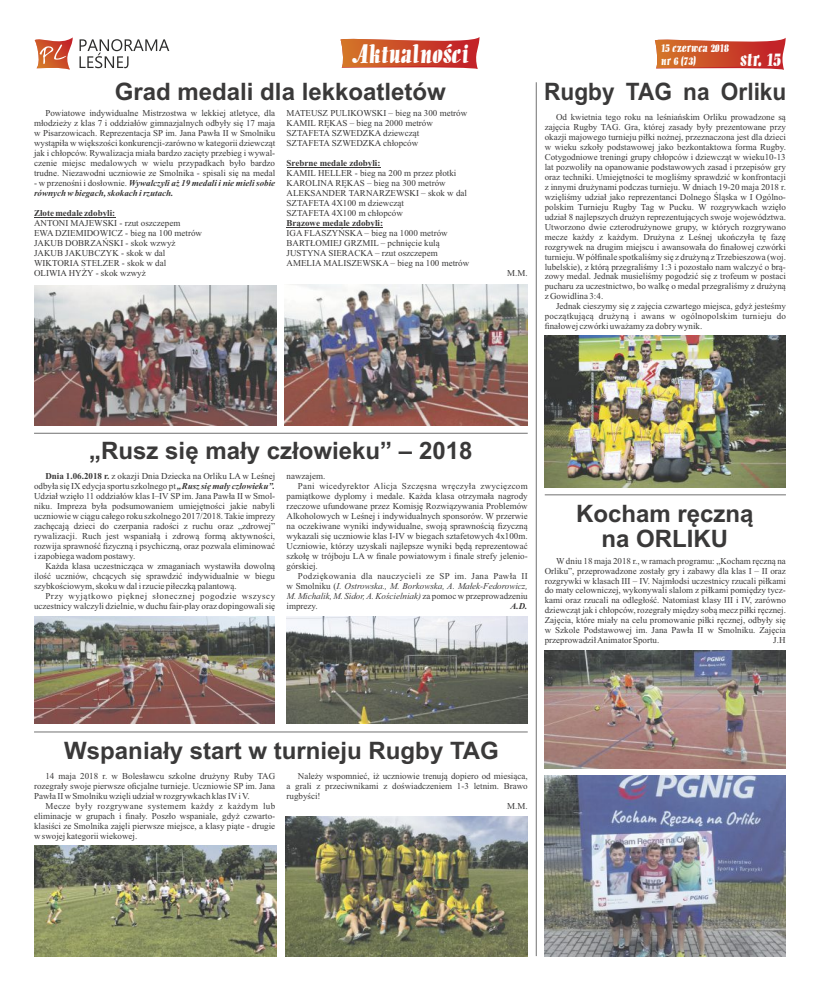
<style>
.page{position:relative;width:820px;height:993px;background:#fff}
.page>*{position:absolute;margin:0;border:0;box-sizing:border-box;transform-origin:0 0}
.t1{font:700 24px/25.5px "Arial";color:#3a3939;text-align:center}
.t2{font:700 24px "Arial";color:#3a3939;scale:.94 1}
.t3{font:24px "Alto";color:#fefefe}
.t4{font:18px "Alto";color:#fefefe}
.t5{font:11px/13.3px "Alto";color:#fefefe}
.t6{font:9px/10px "Times New Roman";color:#3a3939;text-align:justify}
.t7{font:italic 9px "Times New Roman";color:#3a3939}
.t8{font:italic 700 9px/10px "Times New Roman";color:#3a3939}
.t9{font:700 9px "Times New Roman";color:#3a3939}
.t10{font:9px "Times New Roman";letter-spacing:.025em;color:#3a3939}
.t11{font:9px "Times New Roman";letter-spacing:.03em;color:#3a3939}
.s1{font-weight:400;font-style:normal}
.s2{font-weight:700}
.s3{font-weight:700;font-style:italic}
.s4{font-style:normal}
</style>
<div class="page">
<svg style="left:35px;top:37px;width:38px;height:33px"></svg>
<svg style="left:79px;top:39px;width:90px;height:29px"></svg>
<svg style="left:654px;top:38px;width:131px;height:32px;background:#d2654a"></svg>
<svg style="left:340px;top:37px;width:139px;height:32px;background:#d26449"></svg>
<hr style="left:34px;top:217px;width:81px;height:1px;background:#3a3939">
<hr style="left:286px;top:167px;width:94px;height:1px;background:#3a3939">
<hr style="left:286px;top:227px;width:97px;height:1px;background:#3a3939">
<img style="left:544px;top:775px;width:241px;height:180px">
<hr style="left:535px;top:82px;width:1px;height:873px;background:#717171">
<hr style="left:544px;top:494px;width:241px;height:1px;background:#717171">
<img style="left:544px;top:336px;width:241px;height:152px">
<img style="left:544px;top:650px;width:241px;height:118px">
<hr style="left:34px;top:432px;width:493px;height:1px;background:#717171">
<img style="left:34px;top:845px;width:242px;height:110px">
<img style="left:285px;top:816px;width:242px;height:139px">
<hr style="left:34px;top:731px;width:493px;height:1px;background:#717171">
<img style="left:34px;top:285px;width:242px;height:140px">
<img style="left:285px;top:285px;width:242px;height:140px">
<img style="left:287px;top:616px;width:240px;height:107px">
<img style="left:34px;top:616px;width:241px;height:107px">
<h1 class="t3" style="left:351px;top:43px;width:118px">Aktualności</h1>
<h2 class="t4" style="left:739px;top:52px;width:42px">str. 15</h2>
<p class="t5" style="left:660px;top:42px;width:69px">15 czerwca 2018 nr 6 (73)</p>
<h1 class="t1" style="left:115px;top:81px;width:332px">Grad medali dla lekkoatletów</h1>
<p class="t6" style="left:34px;top:109px;width:242px;text-indent:11px">Powiatowe indywidualne Mistrzostwa w lekkiej atletyce, dla młodzieży z klas 7 i oddziałów gimnazjalnych odbyły się 17 maja w Pisarzowicach. Reprezentacja SP im. Jana Pawła II w Smolniku wystąpiła w większości konkurencji-zarówno w kategorii dziewcząt jak i chłopców. Rywalizacja miała bardzo zacięty przebieg i wywal&shy;czenie miejsc medalowych w wielu przypadkach było bardzo trudne. Niezawodni uczniowie ze Smolnika - spisali się na medal</p>
<p class="t8" style="left:34px;top:179px;width:242px"><span class="s1">- w przenośni i dosłownie.</span> Wywalczyli aż 19 medali i nie mieli sobie równych w biegach, skokach i rzutach.</p>
<p class="t9" style="left:34px;top:210px;width:83px">Złote medale zdobyli:</p>
<p class="t6" style="left:34px;top:219px;width:169px;text-align:left">ANTONI MAJEWSKI - rzut oszczepem<br>EWA DZIEMIDOWICZ - bieg na 100 metrów<br>JAKUB DOBRZAŃSKI - skok wzwyż<br>JAKUB JAKUBCZYK - skok w dal<br>WIKTORIA STELZER - skok w dal<br>OLIWIA HYŻY - skok wzwyż</p>
<p class="t6" style="left:286px;top:109px;width:182px;text-align:left">MATEUSZ PULIKOWSKI – bieg na 300 metrów<br>KAMIL RĘKAS – bieg na 2000 metrów<br>SZTAFETA SZWEDZKA dziewcząt<br>SZTAFETA SZWEDZKA chłopców</p>
<p class="t9" style="left:286px;top:160px;width:95px">Srebrne medale zdobyli:</p>
<p class="t6" style="left:286px;top:169px;width:182px;text-align:left">KAMIL HELLER - bieg na 200 m przez płotki<br>KAROLINA RĘKAS – bieg na 300 metrów<br>ALEKSANDER TARNARZEWSKI – skok w dal<br>SZTAFETA 4X100 m dziewcząt<br>SZTAFETA 4X100 m chłopców</p>
<p class="t9" style="left:286px;top:220px;width:98px">Brązowe medale zdobyli:</p>
<p class="t6" style="left:286px;top:229px;width:184px;text-align:left">IGA FLASZYŃSKA – bieg na 1000 metrów BARTŁOMIEJ GRZMIL – pchnięcie kulą JUSTYNA SIERACKA – rzut oszczepem AMELIA MALISZEWSKA – bieg na 100 metrów</p>
<p class="t6" style="left:507px;top:269px;width:22px">M.M.</p>
<h1 class="t2" style="left:544px;top:82px;width:259px">Rugby TAG na Orliku</h1>
<p class="t6" style="left:544px;top:113px;width:242px;text-indent:11px">Od kwietnia tego roku na leśniańskim Orliku prowadzone są zajęcia Rugby TAG. Gra, której zasady były prezentowane przy okazji majowego turnieju piłki nożnej, przeznaczona jest dla dzieci w wieku szkoły podstawowej jako bezkontaktowa forma Rugby.<br>Cotygodniowe treningi grupy chłopców i dziewcząt w wieku10-13 lat pozwoliły na opanowanie podstawowych zasad i przepisów gry oraz techniki. Umiejętności te mogliśmy sprawdzić w konfrontacji z innymi drużynami podczas turnieju. W dniach 19-20 maja 2018 r. wzięliśmy udział jako reprezentanci Dolnego Śląska w I Ogólno&shy;polskim Turnieju Rugby Tag w Pucku. W rozgrywkach wzięło udział 8 najlepszych drużyn reprezentujących swoje województwa.<br>Utworzono dwie czterodrużynowe grupy, w których rozgrywano mecze każdy z każdym. Drużyna z Leśnej ukończyła tę fazę rozgrywek na drugim miejscu i awansowała do finałowej czwórki turnieju. Wpółfinale spotkaliśmy się z drużyną z Trzebieszowa (woj. lubelskie), z którą przegraliśmy 1:3 i pozostało nam walczyć o brą&shy;zowy medal. Jednak musieliśmy pogodzić się z trofeum w postaci pucharu za uczestnictwo, bo walkę o medal przegraliśmy z drużyną z Gowidlina 3:4.</p>
<p class="t6" style="left:544px;top:302px;width:242px;text-indent:11px">Jednak cieszymy się z zajęcia czwartego miejsca, gdyż jesteśmy początkującą drużyną i awans w ogólnopolskim turnieju do finałowej czwórki uważamy za dobry wynik.</p>
<h1 class="t1" style="left:89px;top:440px;width:384px">„Rusz się mały człowieku” – 2018</h1>
<p class="t6" style="left:34px;top:472px;width:242px;text-indent:11px"><span class="s2">Dnia 1.06.2018 r.</span> z okazji Dnia Dziecka na Orliku LA w Leśnej odbyła się IX edycja sportu szkolnego pt <span class="s3">„Rusz się mały człowieku”.<br></span>Udział wzięło 11 oddziałów klas I–IV SP im. Jana Pawła II w Smol&shy;niku. Impreza była podsumowaniem umiejętności jakie nabyli uczniowie w ciągu całego roku szkolnego 2017/2018. Takie imprezy zachęcają dzieci do czerpania radości z ruchu oraz „zdrowej” rywalizacji. Ruch jest wspaniałą i zdrową formą aktywności, rozwija sprawność fizyczną i psychiczną, oraz pozwala eliminować i zapobiega wadom postawy.</p>
<p class="t6" style="left:34px;top:561px;width:242px;text-indent:11px">Każda klasa uczestnicząca w zmaganiach wystawiła dowolną ilość uczniów, chcących się sprawdzić indywidualnie w biegu szybkościowym, skoku w dal i rzucie piłeczką palantową.</p>
<p class="t6" style="left:34px;top:591px;width:242px;text-align:right">Przy wyjątkowo pięknej słonecznej pogodzie wszyscy uczestnicy walczyli dzielnie, w duchu fair-play oraz dopingowali się</p>
<p class="t6" style="left:286px;top:472px;width:40px">nawzajem.</p>
<p class="t10" style="left:298px;top:483px;width:231px">Pani wicedyrektor Alicja Szczęsna wręczyła zwycięzcom</p>
<p class="t6" style="left:286px;top:492px;width:242px">pamiątkowe dyplomy i medale. Każda klasa otrzymała nagrody</p>
<p class="t6" style="left:286px;top:502px;width:242px">rzeczowe ufundowane przez Komisję Rozwiązywania Problemów</p>
<p class="t6" style="left:286px;top:512px;width:242px">Alkoholowych w Leśnej i indywidualnych sponsorów. W przerwie</p>
<p class="t6" style="left:286px;top:521px;width:242px">na oczekiwane wyniki indywidualne, swoją sprawnością fizyczną</p>
<p class="t6" style="left:286px;top:531px;width:242px">wykazali się uczniowie klas I-IV w biegach sztafetowych 4x100m.</p>
<p class="t6" style="left:286px;top:541px;width:242px">Uczniowie, którzy uzyskali najlepsze wyniki będą reprezentować</p>
<p class="t6" style="left:286px;top:551px;width:242px">szkołę w trójboju LA w finale powiatowym i finale strefy jelenio-</p>
<p class="t6" style="left:286px;top:561px;width:33px">górskiej.</p>
<p class="t11" style="left:298px;top:572px;width:231px">Podziękowania dla nauczycieli ze SP im. Jana Pawła II</p>
<p class="t7" style="left:286px;top:582px;width:242px"><span class="s4">w Smolniku (</span>I. Ostrowska., M. Borkowska, A. Małek-Fedorowicz,</p>
<p class="t7" style="left:286px;top:592px;width:242px">M. Michalik, M. Sidor, A. Kościelniak) <span class="s4">za pomoc w przeprowadzeniu</span></p>
<p class="t6" style="left:286px;top:601px;width:33px">imprezy.</p>
<p class="t8" style="left:510px;top:601px;width:19px">A.D.</p>
<h1 class="t1" style="left:575px;top:502px;width:179px">Kocham ręczną na ORLIKU</h1>
<p class="t6" style="left:544px;top:556px;width:242px;text-indent:11px">Wdniu 18 maja 2018 r., w ramach programu: „Kocham ręczną na Orliku”, przeprowadzone zostały gry i zabawy dla klas I – II oraz rozgrywki w klasach III – IV. Najmłodsi uczestnicy rzucali piłkami do maty celowniczej, wykonywali slalom z piłkami pomiędzy tycz&shy;kami oraz rzucali na odległość. Natomiast klasy III i IV, zarówno dziewcząt jak i chłopców, rozegrały między sobą mecz piłki ręcznej.<br>Zajęcia, które miały na celu promowanie piłki ręcznej, odbyły się w Szkole Podstawowej im. Jana Pawła II w Smolniku. Zajęcia przeprowadził Animator Sportu.</p>
<p class="t6" style="left:773px;top:636px;width:14px">J.H</p>
<h1 class="t1" style="left:64px;top:739px;width:436px">Wspaniały start w turnieju Rugby TAG</h1>
<p class="t6" style="left:34px;top:771px;width:242px;text-indent:11px">14 maja 2018 r. w Bolesławcu szkolne drużyny Ruby TAG rozegrały swoje pierwsze oficjalne turnieje. Uczniowie SP im. Jana Pawła II w Smolniku wzięli udział w rozgrywkach klas IVi V.</p>
<p class="t6" style="left:34px;top:801px;width:242px;text-indent:11px">Mecze były rozgrywane systemem każdy z każdym lub eliminacje w grupach i finały. Poszło wspaniale, gdyż czwarto&shy;klasiści ze Smolnika zajęli pierwsze miejsce, a klasy piąte - drugie w swojej kategorii wiekowej.</p>
<p class="t6" style="left:298px;top:771px;width:231px">Należy wspomnieć, iż uczniowie trenują dopiero od miesiąca,</p>
<p class="t6" style="left:286px;top:781px;width:242px">a grali z przeciwnikami z doświadczeniem 1-3 letnim. Brawo</p>
<p class="t6" style="left:286px;top:791px;width:35px">rugbyści!</p>
<p class="t6" style="left:507px;top:801px;width:22px">M.M.</p>
</div>
